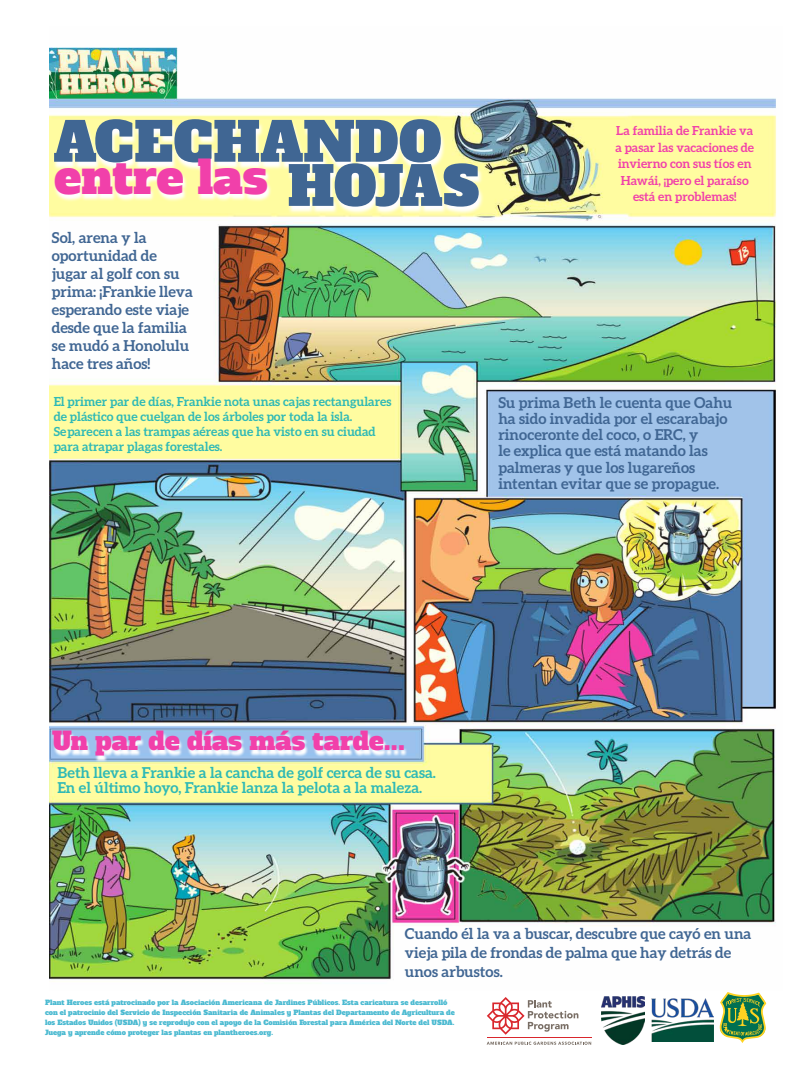
<style>
.page{position:relative;width:810px;height:1080px;background:#fff}
.page>*{position:absolute;margin:0;border:0;box-sizing:border-box;transform-origin:0 0}
.t1{font:53.75px "Alfa Slab One";color:#406693}
.t2{font:45.62px "Alfa Slab One";color:#f140aa}
.t3{font:25px "Alfa Slab One";color:#f140aa}
.t4{font:700 15px/18px "Aleo";color:#406693}
.t5{font:700 15px/15px "Aleo";color:#2eb9b6}
.t6{font:700 12.5px/15px "Aleo";color:#2eb9b6}
.t7{font:700 12.44px/16.6px "Aleo";color:#f140aa;text-align:center}
.t8{font:6.88px/10px "Alfa Slab One";color:#4bbad1}
.s1{font-size:53.75px;color:#406693}
.s2{font-size:29.25px}
</style>
<div class="page">
<img style="left:49px;top:47px;width:727px;height:933px">
<img style="left:651px;top:998px;width:62px;height:43px">
<svg style="left:720px;top:992px;width:46px;height:51px"></svg>
<img style="left:601px;top:996px;width:44px;height:49px">
<svg style="left:487px;top:1042px;width:104px;height:3px"></svg>
<svg style="left:487px;top:997px;width:91px;height:38px"></svg>
<hr style="left:487px;top:1038px;width:105px;height:1px;background:#d9272d">
<svg style="left:51px;top:732px;width:357px;height:30px"></svg>
<svg style="left:52px;top:121px;width:394px;height:50px"></svg>
<svg style="left:54px;top:160px;width:218px;height:43px"></svg>
<svg style="left:287px;top:165px;width:197px;height:51px"></svg>
<h1 class="t1" style="left:53px;top:106px;width:390px">ACECHANDO</h1>
<h2 class="t2" style="left:55px;top:147px;width:426px">entre las <span class="s1">HOJAS</span></h2>
<p class="t4" style="left:52px;top:228px;width:143px">Sol, arena y la oportunidad de jugar al golf con su prima: ¡Frankie lleva esperando este viaje desde que la familia se mudó a Honolulu hace tres años!</p>
<p class="t6" style="left:54px;top:393px;width:339px">El primer par de días, Frankie nota unas cajas rectangulares de plástico que cuelgan de los árboles por toda la isla.<br>Se parecen a las trampas aéreas que ha visto en su ciudad para atrapar plagas forestales.</p>
<p class="t7" style="left:615px;top:122px;width:140px">La familia de Frankie va a pasar las vacaciones de invierno con sus tíos en<br>Hawái, ¡pero el paraíso está en problemas!</p>
<p class="t4" style="left:498px;top:394px;width:235px;line-height:16.2px">Su prima Beth le cuenta que Oahu ha sido invadida por el escarabajo rinoceronte del coco, o ERC, y<br>le explica que está matando las palmeras y que los lugareños intentan evitar que se propague.</p>
<h3 class="t3" style="left:52px;top:724px;width:355px">Un par de días más tarde<span class="s2">...</span></h3>
<p class="t5" style="left:57px;top:765px;width:380px">Beth lleva a Frankie a la cancha de golf cerca de su casa.<br>En el último hoyo, Frankie lanza la pelota a la maleza.</p>
<p class="t4" style="left:405px;top:924px;width:348px;line-height:18.8px">Cuando él la va a buscar, descubre que cayó en una vieja pila de frondas de palma que hay detrás de unos arbustos.</p>
<p class="t8" style="left:45px;top:998px;width:411px">Plant Heroes está patrocinado por la Asociación Americana de Jardines Públicos. Esta caricatura se desarrolló con el patrocinio del Servicio de Inspección Sanitaria de Animales y Plantas del Departamento de Agricultura de los Estados Unidos (USDA) y se reprodujo con el apoyo de la Comisión Forestal para América del Norte del USDA.<br>Juega y aprende cómo proteger las plantas en plantheroes.org.</p>
</div>
